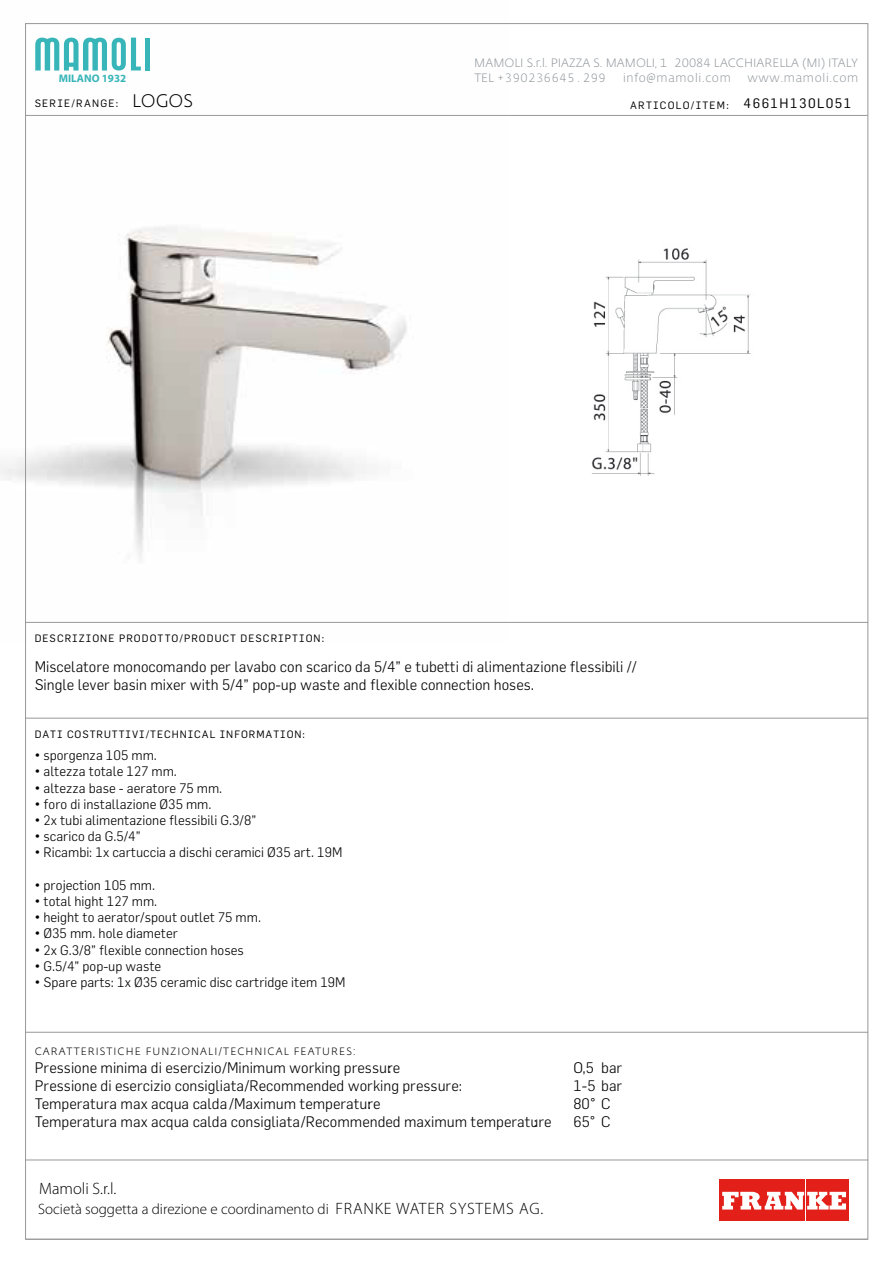
<style>
.page{position:relative;width:893px;height:1263px;background:#fff}
.page>*{position:absolute;margin:0;border:0;box-sizing:border-box;transform-origin:0 0}
.t1{font:300 16.5px "Myriad Pro";color:#000}
.t2{font:300 15px/18.1px "Flama";color:#000}
.t3{font:300 15px "Myriad Pro";color:#000}
.t4{font:300 13.5px "Flama";color:#000}
.t5{font:300 12px "Fedra Sans Alt Pro";color:#94999e}
.t6{font:300 12px "Fedra Sans Alt Pro";letter-spacing:.06em;color:#94999e}
.t7{font:300 12px "Fedra Mono Pro";letter-spacing:.05em;color:#94999e}
.t8{font:700 10.95px "Myriad Pro";color:#38b5b8}
.t9{font:10.5px "Flama";letter-spacing:.1em;color:#000}
.t10{font:300 10.5px "Fedra Sans Alt Pro";letter-spacing:.1em;color:#000}
.t11{font:10.5px "Flama";letter-spacing:.12em;color:#000}
.s1{font-family:"Fedra Mono Pro"}
.s2{font-family:"Fedra Sans Alt Pro"}
.s3{font-family:"Fedra Sans Alt Pro";font-weight:300;font-size:18px}
.s4{font-size:13.5px}
.s5{font-weight:500}
.s6{font-size:16.5px}
</style>
<div class="page">
<img style="left:0;top:37px;width:508px;height:585px">
<hr style="left:26px;top:622px;width:842px;height:1px;background:#989899">
<hr style="left:26px;top:718px;width:842px;height:1px;background:#989899">
<hr style="left:26px;top:1032px;width:842px;height:1px;background:#989899">
<hr style="left:26px;top:1160px;width:842px;height:1px;background:#989899">
<hr style="left:26px;top:115px;width:841px;height:1px;background:#989899">
<div style="left:145px;top:38px;width:5px;height:32px;background:#38b5b8"></div>
<svg style="left:35px;top:38px;width:106px;height:33px"></svg>
<div style="left:719px;top:1179px;width:43px;height:42px;background:#e22019"></div>
<div style="left:763px;top:1179px;width:42px;height:42px;background:#e22019"></div>
<div style="left:806px;top:1179px;width:42px;height:42px;background:#e22019"></div>
<svg style="left:722px;top:1192px;width:124px;height:18px"></svg>
<img style="left:591px;top:248px;width:160px;height:228px">
<p class="t8" style="left:59px;top:71px;width:69px">MILANO 1932</p>
<p class="t5" style="left:474px;top:55px;width:385px">MAMOLI S.r.l. PIAZZA S. MAMOLI, <span class="s1">1 20084</span> LACCHIARELLA (MI) ITALY</p>
<p class="t7" style="left:474px;top:70px;width:133px"><span class="s2">TEL</span> +390236645.299</p>
<p class="t6" style="left:623px;top:69px;width:109px">info@mamoli.com</p>
<p class="t6" style="left:747px;top:69px;width:112px">www.mamoli.com</p>
<p class="t11" style="left:35px;top:97px;width:160px">SERIE/RANGE: <span class="s3">LOGOS</span></p>
<p class="t11" style="left:630px;top:99px;width:223px">ARTICOLO/ITEM: <span class="s4">4661H130L051</span></p>
<p class="t9" style="left:35px;top:632px;width:291px">DESCRIZIONE PRODOTTO/PRODUCT DESCRIPTION:</p>
<p class="t2" style="left:35px;top:658px;width:603px">Miscelatore monocomando per lavabo con scarico da 5/4” e tubetti di alimentazione flessibili //<br>Single lever basin mixer with 5/4” pop-up waste and flexible connection hoses.</p>
<p class="t9" style="left:35px;top:728px;width:272px">DATI COSTRUTTIVI/TECHNICAL INFORMATION:</p>
<p class="t4" style="left:35px;top:747px;width:124px"><span class="s5">•</span> sporgenza 105 mm.</p>
<p class="t4" style="left:35px;top:763px;width:144px"><span class="s5">•</span> altezza totale 127 mm.</p>
<p class="t4" style="left:35px;top:780px;width:189px"><span class="s5">•</span> altezza base - aeratore 75 mm.</p>
<p class="t4" style="left:35px;top:796px;width:178px"><span class="s5">•</span> foro di installazione Ø35 mm.</p>
<p class="t4" style="left:35px;top:812px;width:223px"><span class="s5">•</span> 2x tubi alimentazione flessibili G.3/8”</p>
<p class="t4" style="left:35px;top:828px;width:108px"><span class="s5">•</span> scarico da G.5/4”</p>
<p class="t4" style="left:35px;top:844px;width:309px"><span class="s5">•</span> Ricambi: 1x cartuccia a dischi ceramici Ø35 art. 19M</p>
<p class="t4" style="left:35px;top:877px;width:122px"><span class="s5">•</span> projection 105 mm.</p>
<p class="t4" style="left:35px;top:893px;width:124px"><span class="s5">•</span> total hight 127 mm.</p>
<p class="t4" style="left:35px;top:909px;width:228px"><span class="s5">•</span> height to aerator/spout outlet 75 mm.</p>
<p class="t4" style="left:35px;top:925px;width:145px"><span class="s5">•</span> Ø35 mm. hole diameter</p>
<p class="t4" style="left:35px;top:942px;width:211px"><span class="s5">•</span> 2x G.3/8” flexible connection hoses</p>
<p class="t4" style="left:35px;top:958px;width:128px"><span class="s5">•</span> G.5/4” pop-up waste</p>
<p class="t4" style="left:35px;top:974px;width:312px"><span class="s5">•</span> Spare parts: 1x Ø35 ceramic disc cartridge item 19M</p>
<p class="t10" style="left:35px;top:1044px;width:323px">CARATTERISTICHE FUNZIONALI/TECHNICAL FEATURES:</p>
<p class="t2" style="left:35px;top:1058px;width:518px">Pressione minima di esercizio/Minimum working pressure:<br>Pressione di esercizio consigliata/Recommended working pressure:<br>Temperatura max acqua calda/Maximum temperature:<br>Temperatura max acqua calda consigliata/Recommended maximum temperature</p>
<p class="t2" style="left:534px;top:1112px;width:5px">:</p>
<p class="t1" style="left:39px;top:1179px;width:79px">Mamoli S.r.l.</p>
<p class="t3" style="left:38px;top:1200px;width:506px">Società soggetta a direzione e coordinamento di <span class="s6">FRANKE WATER SYSTEMS AG.</span></p>
<p class="t2" style="left:573px;top:1058px;width:50px">O,5 bar<br>1-5 bar<br>80° C<br>65° C</p>
</div>
